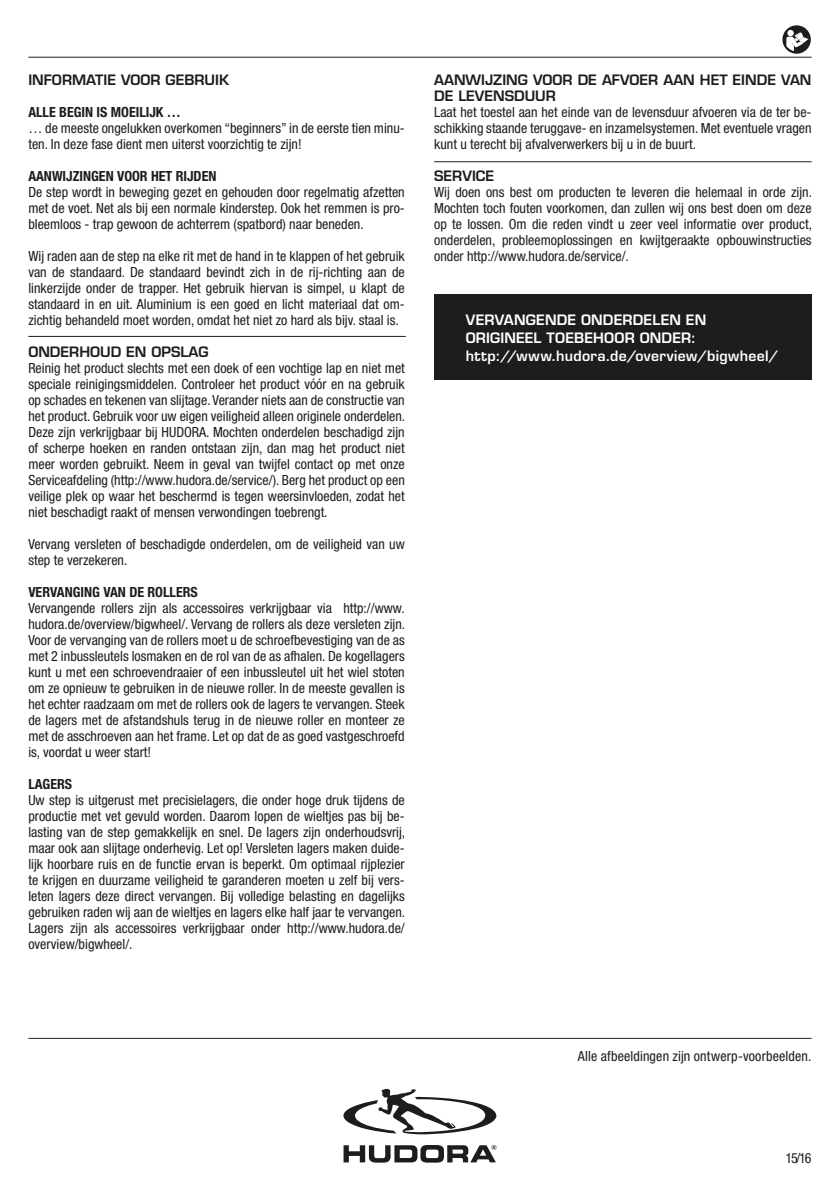
<style>
.page{position:relative;width:840px;height:1191px;background:#fff}
.page>*{position:absolute;margin:0;border:0;box-sizing:border-box;transform-origin:0 0}
.t1{font:condensed 14px/16px "Helvetica Neue";color:#1d1d1b;text-align:justify}
.t2{font:600 14px/16px "Eurostile";color:#1d1d1b}
.t3{font:600 14px/18px "Eurostile";letter-spacing:.015em;color:#fff}
.t4{font:700 condensed 14px "Helvetica Neue";color:#1d1d1b}
</style>
<div class="page">
<hr style="left:28px;top:1037px;width:783px;height:1px;background:#1d1d1b">
<svg style="left:343px;top:1088px;width:153px;height:46px"></svg>
<svg style="left:343px;top:1145px;width:153px;height:18px"></svg>
<hr style="left:28px;top:57px;width:783px;height:1px;background:#1d1d1b">
<hr style="left:28px;top:336px;width:377px;height:1px;background:#1d1d1b">
<hr style="left:434px;top:161px;width:377px;height:1px;background:#1d1d1b">
<svg style="left:782px;top:25px;width:28px;height:29px"></svg>
<div style="left:434px;top:295px;width:377px;height:85px;background:#1d1d1b"></div>
<p class="t2" style="left:28px;top:72px;width:202px">INFORMATIE VOOR GEBRUIK</p>
<p class="t4" style="left:28px;top:104px;width:154px">ALLE BEGIN IS MOEILIJK …</p>
<p class="t1" style="left:28px;top:120px;width:378px">… de meeste ongelukken overkomen “beginners” in de eerste tien minu&shy;ten. In deze fase dient men uiterst voorzichtig te zijn!</p>
<p class="t4" style="left:28px;top:168px;width:189px">AANWIJZINGEN VOOR HET RIJDEN</p>
<p class="t1" style="left:28px;top:184px;width:378px">De step wordt in beweging gezet en gehouden door regelmatig afzetten met de voet. Net als bij een normale kinderstep. Ook het remmen is pro&shy;bleemloos - trap gewoon de achterrem (spatbord) naar beneden.</p>
<p class="t1" style="left:28px;top:248px;width:378px">Wij raden aan de step na elke rit met de hand in te klappen of het gebruik van de standaard. De standaard bevindt zich in de rij-richting aan de linkerzijde onder de trapper. Het gebruik hiervan is simpel, u klapt de standaard in en uit. Aluminium is een goed en licht materiaal dat om&shy;zichtig behandeld moet worden, omdat het niet zo hard als bijv. staal is.</p>
<p class="t2" style="left:28px;top:344px;width:181px">ONDERHOUD EN OPSLAG</p>
<p class="t1" style="left:28px;top:360px;width:378px">Reinig het product slechts met een doek of een vochtige lap en niet met speciale reinigingsmiddelen. Controleer het product vóór en na gebruik op schades en tekenen van slijtage. Verander niets aan de constructie van het product. Gebruik voor uw eigen veiligheid alleen originele onderdelen.<br>Deze zijn verkrijgbaar bij HUDORA. Mochten onderdelen beschadigd zijn of scherpe hoeken en randen ontstaan zijn, dan mag het product niet meer worden gebruikt. Neem in geval van twijfel contact op met onze Serviceafdeling (http://www.hudora.de/service/). Berg het product op een veilige plek op waar het beschermd is tegen weersinvloeden, zodat het niet beschadigt raakt of mensen verwondingen toebrengt.</p>
<p class="t1" style="left:28px;top:536px;width:378px">Vervang versleten of beschadigde onderdelen, om de veiligheid van uw step te verzekeren.</p>
<p class="t4" style="left:28px;top:584px;width:171px">VERVANGING VAN DE ROLLERS</p>
<p class="t1" style="left:28px;top:600px;width:378px">Vervangende rollers zijn als accessoires verkrijgbaar via http://www. hudora.de/overview/bigwheel/. Vervang de rollers als deze versleten zijn.<br>Voor de vervanging van de rollers moet u de schroefbevestiging van de as met 2 inbussleutels losmaken en de rol van de as afhalen. De kogellagers kunt u met een schroevendraaier of een inbussleutel uit het wiel stoten om ze opnieuw te gebruiken in de nieuwe roller. In de meeste gevallen is het echter raadzaam om met de rollers ook de lagers te vervangen. Steek de lagers met de afstandshuls terug in de nieuwe roller en monteer ze met de asschroeven aan het frame. Let op dat de as goed vastgeschroefd is, voordat u weer start!</p>
<p class="t4" style="left:28px;top:776px;width:45px">LAGERS</p>
<p class="t1" style="left:28px;top:792px;width:378px">Uw step is uitgerust met precisielagers, die onder hoge druk tijdens de productie met vet gevuld worden. Daarom lopen de wieltjes pas bij be&shy;lasting van de step gemakkelijk en snel. De lagers zijn onderhoudsvrij, maar ook aan slijtage onderhevig. Let op! Versleten lagers maken duide&shy;lijk hoorbare ruis en de functie ervan is beperkt. Om optimaal rijplezier te krijgen en duurzame veiligheid te garanderen moeten u zelf bij vers&shy;leten lagers deze direct vervangen. Bij volledige belasting en dagelijks gebruiken raden wij aan de wieltjes en lagers elke half jaar te vervangen.<br>Lagers zijn als accessoires verkrijgbaar onder http://www.hudora.de/ overview/bigwheel/.</p>
<p class="t2" style="left:434px;top:72px;width:378px">AANWIJZING VOOR DE AFVOER AAN HET EINDE VAN<br>DE LEVENSDUUR</p>
<p class="t1" style="left:434px;top:104px;width:378px">Laat het toestel aan het einde van de levensduur afvoeren via de ter be&shy;schikking staande teruggave- en inzamelsystemen. Met eventuele vragen kunt u terecht bij afvalverwerkers bij u in de buurt.</p>
<p class="t2" style="left:434px;top:168px;width:62px">SERVICE</p>
<p class="t1" style="left:434px;top:184px;width:379px">Wij doen ons best om producten te leveren die helemaal in orde zijn.<br>Mochten toch fouten voorkomen, dan zullen wij ons best doen om deze op te lossen. Om die reden vindt u zeer veel informatie over product, onderdelen, probleemoplossingen en kwijtgeraakte opbouwinstructies onder http://www.hudora.de/service/.</p>
<p class="t3" style="left:465px;top:311px;width:314px">VERVANGENDE ONDERDELEN EN<br>ORIGINEEL TOEBEHOOR ONDER: http://www.hudora.de/overview/bigwheel/</p>
<p class="t1" style="left:577px;top:1048px;width:235px">Alle afbeeldingen zijn ontwerp-voorbeelden.</p>
<p class="t1" style="left:785px;top:1150px;width:28px">15/16</p>
</div>
